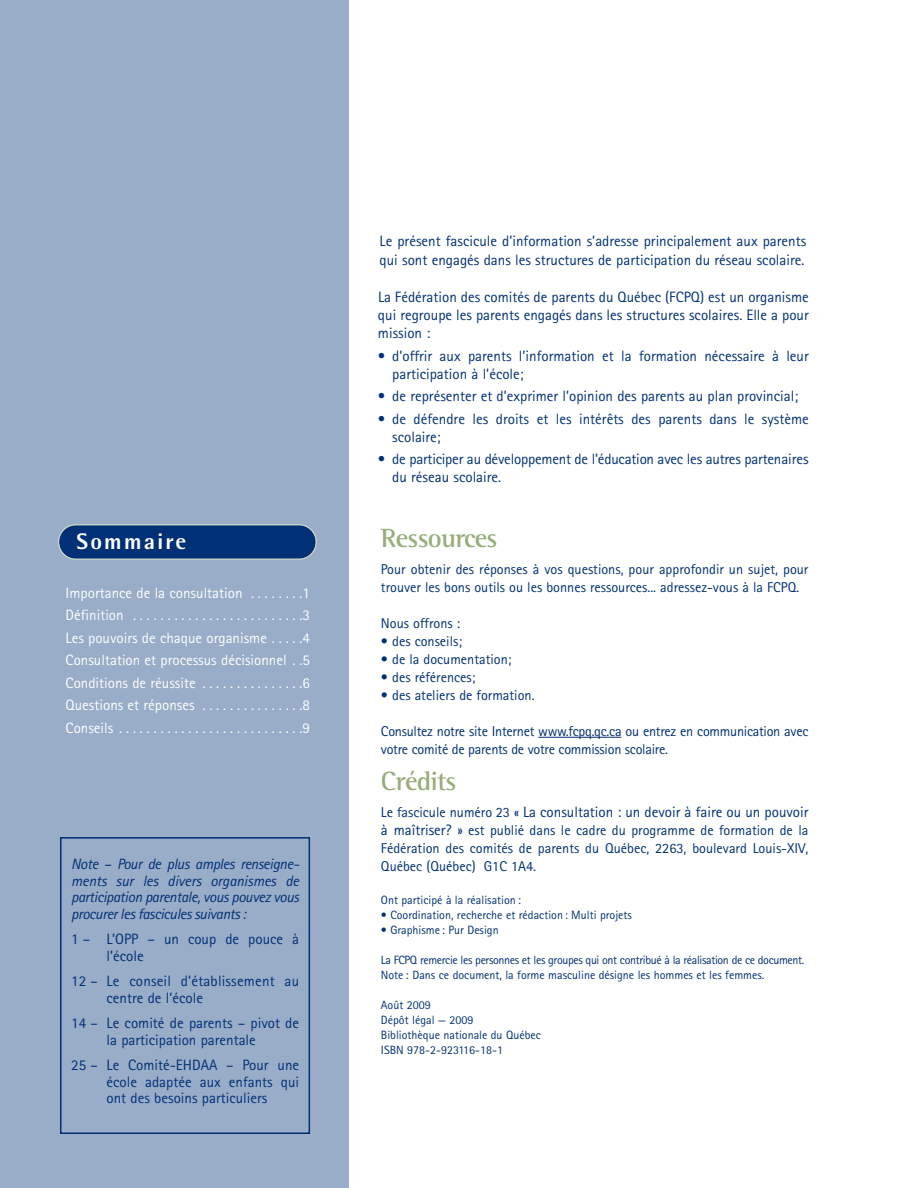
<style>
.page{position:relative;width:918px;height:1188px;background:#fff}
.page>*{position:absolute;margin:0;border:0;box-sizing:border-box;transform-origin:0 0}
.t1{font:700 27px "Rotis Semi Serif";letter-spacing:-.03em;color:#97ad7a}
.t2{font:800 22.5px "Rotis Semi Sans";letter-spacing:.1em;color:#fff}
.t3{font:15px/16.5px "Rotis Sans Serif";color:#003075}
.t4{font:15px/22.5px "Rotis Sans Serif";color:#fff;text-align:justify}
.t5{font:italic 15px/16.5px "Rotis Sans Serif";letter-spacing:-.025em;color:#003075}
.t6{font:14.25px/18px "Rotis Sans Serif";color:#003075}
.t7{font:14.25px/18px "Rotis Sans Serif";letter-spacing:-.02em;color:#003075}
.t8{font:12px/15px "Rotis Sans Serif";color:#003075}
.t9{font:12px/15px "Rotis Sans Serif";letter-spacing:-.03em;color:#003075}
.s1{font-size:14.25px}
.s2{font-size:15px}
</style>
<div class="page">
<div style="left:0;top:0;width:349px;height:1188px;background:#99acc8"></div>
<hr style="left:538px;top:737px;width:83px;height:1px;background:#003075">
<svg style="left:58px;top:524px;width:259px;height:36px;background:#15417e"></svg>
<div style="left:60px;top:837px;width:250px;height:297px;border:2px solid #003075"></div>
<h2 class="t2" style="left:76px;top:533px;width:112px">Sommaire</h2>
<p class="t4" style="left:66px;top:583px;width:246px">Importance de la consultation . . . . . . . .1<br>Définition . . . . . . . . . . . . . . . . . . . . . . . . .3<br>Les pouvoirs de chaque organisme . . . . .4<br>Consultation et processus décisionnel . .5<br>Conditions de réussite . . . . . . . . . . . . . . .6<br>Questions et réponses . . . . . . . . . . . . . . .8<br>Conseils . . . . . . . . . . . . . . . . . . . . . . . . . . .9</p>
<p class="t5" style="left:71px;top:857px;width:230px">Note – Pour de plus amples renseigne&shy;ments sur les divers organismes de participation parentale, vous pouvez vous procurer les fascicules suivants :</p>
<p class="t3" style="left:107px;top:932px;width:194px;text-indent:-35px">1 – L’OPP – un coup de pouce à l’école</p>
<p class="t3" style="left:107px;top:974px;width:194px;text-indent:-35px">12 – Le conseil d’établissement au centre de l’école</p>
<p class="t3" style="left:71px;top:1016px;width:229px;text-align:center">14 – Le comité de parents – pivot de la participation parentale</p>
<p class="t3" style="left:107px;top:1058px;width:194px;text-align:justify;text-indent:-35px">25 – Le Comité-EHDAA – Pour une école adaptée aux enfants qui ont des besoins particuliers</p>
<p class="t3" style="left:380px;top:233px;width:428px;line-height:19.5px">Le présent fascicule d’information s’adresse principalement aux parents qui sont engagés dans les structures de participation du réseau scolaire.</p>
<p class="t3" style="left:378px;top:290px;width:432px;line-height:18px;text-align:justify">La Fédération des comités de parents du Québec (FCPQ) est un organisme qui regroupe les parents engagés dans les structures scolaires. Elle a pour mission :</p>
<p class="t3" style="left:392px;top:348px;width:418px;line-height:18px;text-indent:-14px">• d’offrir aux parents l’information et la formation nécessaire à leur participation à l’école;</p>
<p class="t3" style="left:378px;top:389px;width:422px">• de représenter et d’exprimer l’opinion des parents au plan provincial;</p>
<p class="t3" style="left:392px;top:411px;width:418px;line-height:18px;text-indent:-14px">• de défendre les droits et les intérêts des parents dans le système scolaire;</p>
<p class="t3" style="left:392px;top:452px;width:418px;line-height:18px;text-indent:-14px">• de participer au développement de l’éducation avec les autres partenaires du réseau scolaire.</p>
<h1 class="t1" style="left:381px;top:529px;width:118px">Ressources</h1>
<p class="t6" style="left:381px;top:561px;width:429px">Pour obtenir des réponses à vos questions, pour approfondir un sujet, pour trouver les bons outils ou les bonnes ressources... adressez-vous à la FCPQ.</p>
<p class="t6" style="left:381px;top:615px;width:81px">Nous offrons :</p>
<p class="t6" style="left:381px;top:633px;width:83px">• des conseils;</p>
<p class="t6" style="left:381px;top:651px;width:132px">• de la documentation;</p>
<p class="t6" style="left:381px;top:669px;width:96px">• des références;</p>
<p class="t6" style="left:381px;top:687px;width:155px">• des ateliers de formation.</p>
<p class="t7" style="left:381px;top:723px;width:429px">Consultez notre site Internet www.fcpq.qc.ca ou entrez en communication avec votre comité de parents de votre commission scolaire.</p>
<h1 class="t1" style="left:381px;top:772px;width:77px">Crédits</h1>
<p class="t3" style="left:381px;top:805px;width:429px"><span class="s1">Le fascicule numéro 23 «</span> La consultation : un devoir à faire ou un pouvoir</p>
<p class="t6" style="left:381px;top:822px;width:429px;text-align:justify"><span class="s2">à maîtriser? »</span> est publié dans le cadre du programme de formation de la Fédération des comités de parents du Québec, 2263, boulevard Louis-XIV, Québec (Québec) G1C 1A4.</p>
<p class="t8" style="left:381px;top:893px;width:141px">Ont participé à la réalisation :</p>
<p class="t8" style="left:381px;top:908px;width:253px">• Coordination, recherche et rédaction : Multi projets</p>
<p class="t8" style="left:381px;top:923px;width:119px">• Graphisme : Pur Design</p>
<p class="t9" style="left:381px;top:953px;width:425px">La FCPQ remercie les personnes et les groupes qui ont contribué à la réalisation de ce document.<br>Note : Dans ce document, la forme masculine désigne les hommes et les femmes.</p>
<p class="t8" style="left:381px;top:998px;width:161px">Août 2009<br>Dépôt légal — 2009<br>Bibliothèque nationale du Québec<br>ISBN 978-2-923116-18-1</p>
</div>
